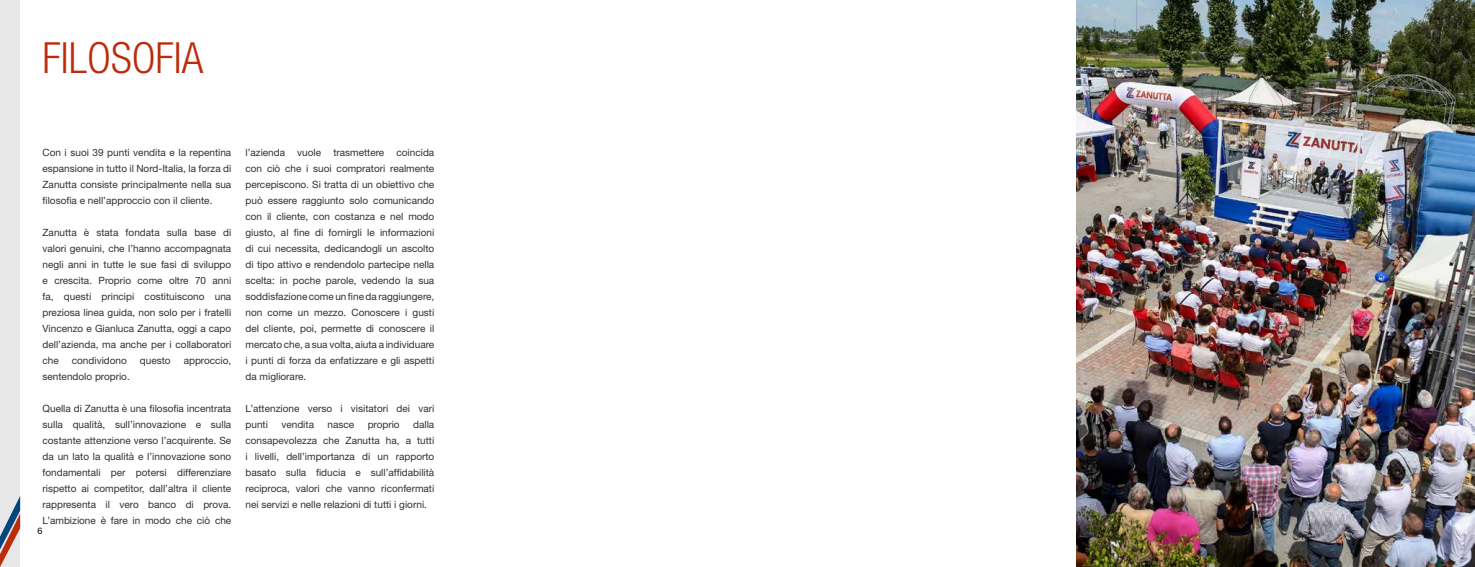
<style>
.page{position:relative;width:1475px;height:567px;background:#fff}
.page>*{position:absolute;margin:0;border:0;box-sizing:border-box;transform-origin:0 0}
.t1{font:300 condensed 43px "Helvetica Neue LT Std";color:#bd2b0b}
.t2{font:10px/16px "Helvetica Neue LT Std";color:#303030;text-align:justify}
.t3{font:9px "Helvetica Neue LT Std";color:#000}
</style>
<div class="page">
<div style="left:0;top:0;width:20px;height:567px;background:#e7e7e7"></div>
<svg style="left:0;top:496px;width:20px;height:71px"></svg>
<img style="left:1076px;top:0;width:398px;height:567px">
<h1 class="t1" style="left:43px;top:33px;width:162px">FILOSOFIA</h1>
<p class="t2" style="left:43px;top:144px;width:190px">Con i suoi 39 punti vendita e la repentina espansione in tutto il Nord-Italia, la forza di Zanutta consiste principalmente nella sua filosofia e nell’approccio con il cliente.</p>
<p class="t2" style="left:43px;top:224px;width:190px">Zanutta è stata fondata sulla base di valori genuini, che l’hanno accompagnata negli anni in tutte le sue fasi di sviluppo e crescita. Proprio come oltre 70 anni fa, questi principi costituiscono una preziosa linea guida, non solo per i fratelli Vincenzo e Gianluca Zanutta, oggi a capo dell’azienda, ma anche per i collaboratori che</p>
<p class="t2" style="left:72px;top:352px;width:57px">condividono</p>
<p class="t2" style="left:140px;top:352px;width:32px">questo</p>
<p class="t2" style="left:184px;top:352px;width:49px">approccio,</p>
<p class="t2" style="left:43px;top:368px;width:89px">sentendolo proprio.</p>
<p class="t2" style="left:43px;top:400px;width:190px">Quella di Zanutta è una filosofia incentrata sulla qualità, sull’innovazione e sulla costante attenzione verso l’acquirente. Se da un lato la qualità e l’innovazione sono fondamentali per potersi differenziare rispetto ai competitor, dall’altra il cliente rappresenta il vero banco di prova.<br>L’ambizione è fare in modo che ciò che</p>
<p class="t3" style="left:38px;top:525px;width:7px">6</p>
<p class="t2" style="left:245px;top:144px;width:190px">l’azienda vuole trasmettere coincida con ciò che i suoi compratori realmente percepiscono. Si tratta di un obiettivo che può essere raggiunto solo comunicando con il cliente, con costanza e nel modo giusto, al fine di fornirgli le informazioni di cui necessita, dedicandogli un ascolto di tipo attivo e rendendolo partecipe nella scelta: in poche parole, vedendo la sua soddisfazione come un fine da raggiungere, non come un mezzo. Conoscere i gusti del cliente, poi, permette di conoscere il mercato che, a sua volta, aiuta a individuare i punti di forza da enfatizzare e gli aspetti da migliorare.</p>
<p class="t2" style="left:245px;top:400px;width:190px">L’attenzione verso i visitatori dei vari punti</p>
<p class="t2" style="left:245px;top:416px;width:190px;text-indent:168px">dalla consapevolezza che Zanutta ha, a tutti i livelli, dell’importanza di un rapporto basato sulla fiducia e sull’affidabilità reciproca, valori che vanno riconfermati nei servizi e nelle relazioni di tutti i giorni.</p>
<p class="t2" style="left:281px;top:416px;width:34px">vendita</p>
<p class="t2" style="left:327px;top:416px;width:28px">nasce</p>
<p class="t2" style="left:367px;top:416px;width:34px">proprio</p>
</div>
